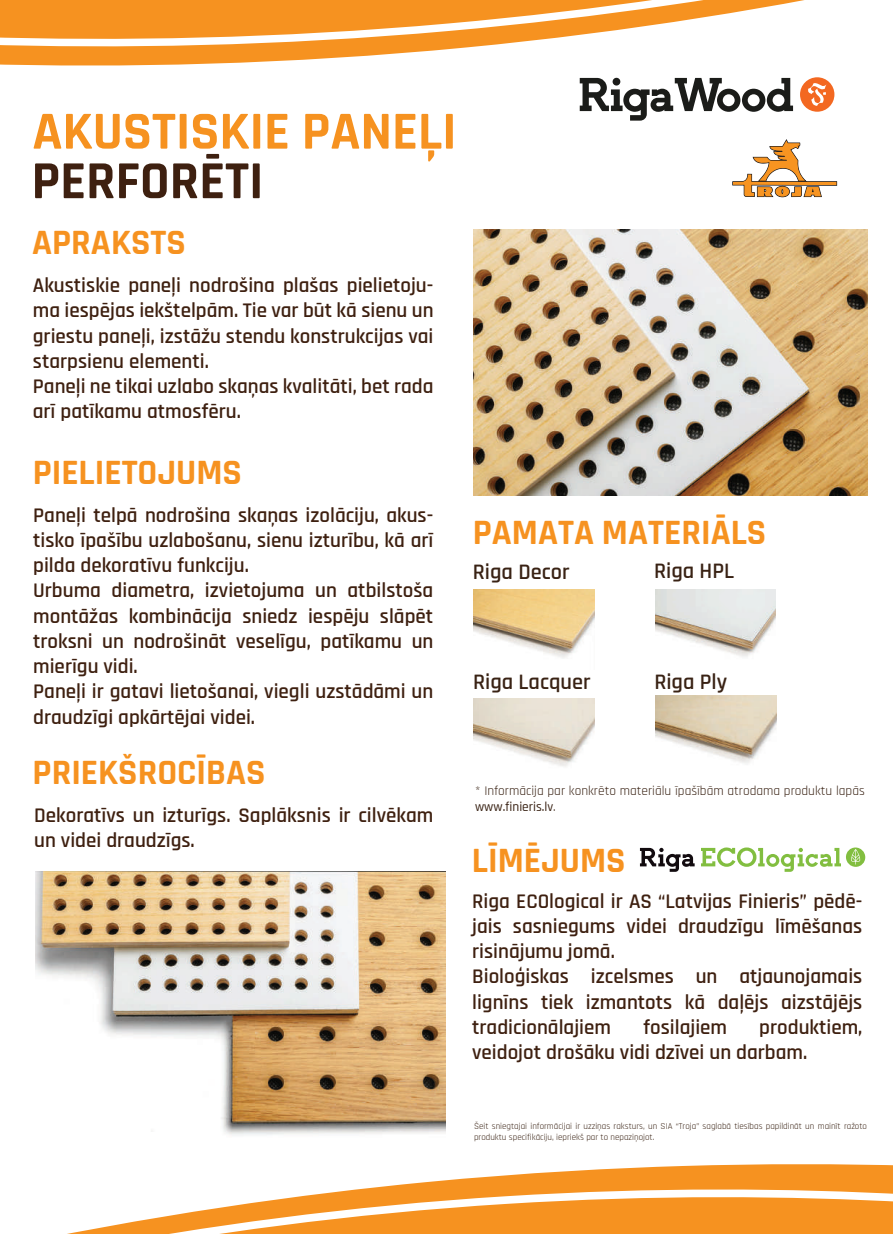
<style>
.page{position:relative;width:893px;height:1234px;background:#fff}
.page>*{position:absolute;margin:0;border:0;box-sizing:border-box;transform-origin:0 0}
.t1{font:700 54px "Rajdhani";color:#f69220}
.t2{font:700 54px "Rajdhani";color:#3e2010}
.t3{font:700 36px "Rajdhani";color:#f69220}
.t4{font:600 22.35px "Rajdhani";color:#392214}
.t5{font:600 21px/25.2px "Rajdhani";color:#3e2010}
.t6{font:13.35px/16px "Rajdhani";color:#392214}
.t7{font:9px/10.8px "Rajdhani";color:#392214}
.s1{font-weight:500}
</style>
<div class="page">
<svg style="left:733px;top:140px;width:104px;height:57px"></svg>
<img style="left:474px;top:229px;width:393px;height:266px">
<img style="left:474px;top:589px;width:120px;height:69px">
<img style="left:474px;top:698px;width:121px;height:69px">
<img style="left:655px;top:589px;width:121px;height:68px">
<img style="left:655px;top:695px;width:121px;height:68px">
<img style="left:36px;top:871px;width:409px;height:264px">
<svg style="left:0;top:51px;width:427px;height:15px;fill:#f69220"></svg>
<svg style="left:428px;top:1164px;width:464px;height:18px;fill:#f69220"></svg>
<svg style="left:0;top:0;width:804px;height:51px"></svg>
<svg style="left:77px;top:1182px;width:815px;height:50px"></svg>
<div style="left:800px;top:77px;width:34px;height:35px;background:#f36821;border-radius:50%"></div>
<svg style="left:580px;top:78px;width:213px;height:43px"></svg>
<svg style="left:808px;top:83px;width:18px;height:23px"></svg>
<svg style="left:701px;top:847px;width:140px;height:24px"></svg>
<svg style="left:640px;top:847px;width:55px;height:24px"></svg>
<div style="left:846px;top:847px;width:19px;height:19px;background:#82be40;border-radius:50%"></div>
<svg style="left:851px;top:848px;width:9px;height:16px"></svg>
<h1 class="t1" style="left:32px;top:98px;width:426px">AKUSTISKIE PANEĻI</h1>
<h1 class="t2" style="left:32px;top:148px;width:233px">PERFORĒTI</h1>
<h2 class="t3" style="left:32px;top:221px;width:155px">APRAKSTS</h2>
<p class="t5" style="left:33px;top:273px;width:402px">Akustiskie paneļi nodrošina plašas pielietoju&shy;ma iespējas iekštelpām. Tie var būt kā sienu un griestu paneļi, izstāžu stendu konstrukcijas vai starpsienu elementi.<br>Paneļi ne tikai uzlabo skaņas kvalitāti, bet rada arī patīkamu atmosfēru.</p>
<h2 class="t3" style="left:33px;top:450px;width:211px">PIELIETOJUMS</h2>
<p class="t5" style="left:33px;top:503px;width:402px">Paneļi telpā nodrošina skaņas izolāciju, akus&shy;tisko īpašību uzlabošanu, sienu izturību, kā arī pilda dekoratīvu funkciju.<br>Urbuma diametra, izvietojuma un atbilstoša montāžas kombinācija sniedz iespēju slāpēt troksni un nodrošināt veselīgu, patīkamu un mierīgu vidi.<br>Paneļi ir gatavi lietošanai, viegli uzstādāmi un draudzīgi apkārtējai videi.</p>
<h2 class="t3" style="left:33px;top:750px;width:235px">PRIEKŠROCĪBAS</h2>
<p class="t5" style="left:34px;top:803px;width:401px">Dekoratīvs un izturīgs. Saplāksnis ir cilvēkam un videi draudzīgs.</p>
<h2 class="t3" style="left:473px;top:510px;width:295px">PAMATA MATERIĀLS</h2>
<p class="t4" style="left:473px;top:558px;width:98px">Riga Decor</p>
<p class="t4" style="left:654px;top:557px;width:82px">Riga HPL</p>
<p class="t4" style="left:473px;top:668px;width:119px">Riga Lacquer</p>
<p class="t4" style="left:654px;top:668px;width:74px">Riga Ply</p>
<p class="t6" style="left:475px;top:782px;width:391px">* Informācija par konkrēto materiālu īpašībām atrodama produktu lapās <span class="s1">www.finieris.lv</span>.</p>
<h2 class="t3" style="left:472px;top:838px;width:155px">LĪMĒJUMS</h2>
<p class="t5" style="left:472px;top:888px;width:392px">Riga ECOlogical ir AS “Latvijas Finieris” pēdē&shy;jais sasniegums videi draudzīgu līmēšanas risinājumu jomā.<br>Bioloģiskas izcelsmes un atjaunojamais lignīns tiek izmantots kā daļējs aizstājējs tradicionālajiem</p>
<p class="t5" style="left:472px;top:1014px;width:392px;text-indent:287px">produktiem, veidojot drošāku vidi dzīvei un darbam.</p>
<p class="t5" style="left:643px;top:1014px;width:85px">fosilajiem</p>
<p class="t7" style="left:474px;top:1120px;width:394px">Šeit sniegtajai informācijai ir uzziņas raksturs, un SIA “Troja” saglabā tiesības papildināt un mainīt ražoto produktu specifikāciju, iepriekš par to nepaziņojot.</p>
</div>
